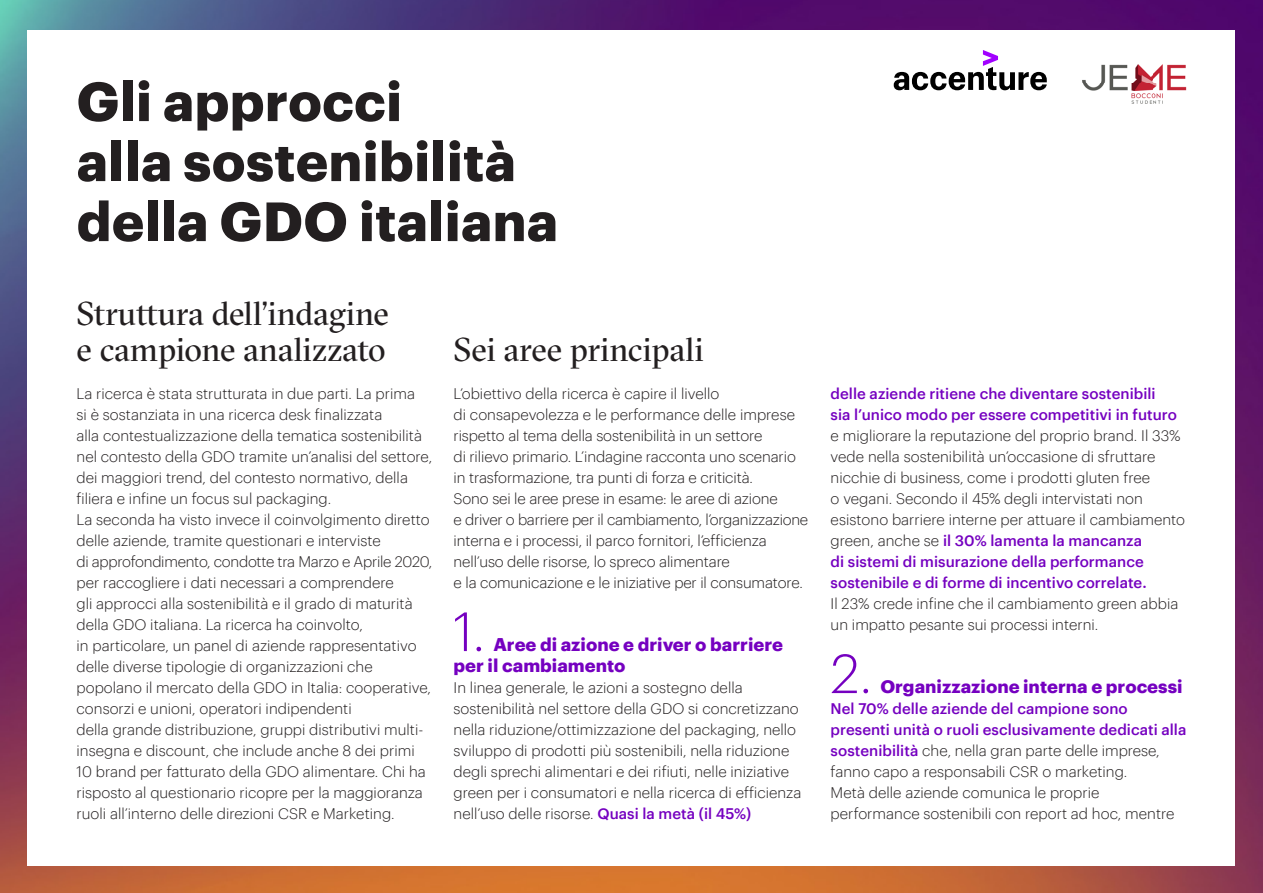
<style>
.page{position:relative;width:1263px;height:893px;background:#fff}
.page>*{position:absolute;margin:0;border:0;box-sizing:border-box;transform-origin:0 0}
.t1{font:700 54px/60px "Graphik";color:#231f20}
.t2{font:300 54px "Graphik";color:#7500c0}
.t3{font:33px/36px "GT Sectra Fine";color:#231f20}
.t4{font:700 18px/21px "Graphik";color:#7500c0}
.t5{font:300 15px/21px "Graphik";color:#231f20}
.s1{font-weight:500;color:#7500c0}
</style>
<div class="page">
<img style="left:0;top:0;width:1263px;height:893px">
<div style="left:28px;top:30px;width:1207px;height:835px;background:#fff"></div>
<img style="left:1082px;top:64px;width:105px;height:40px">
<svg style="left:894px;top:50px;width:153px;height:40px"></svg>
<p class="t1" style="left:77px;top:67px;width:483px">Gli approcci<br>alla sostenibilità della GDO italiana</p>
<p class="t3" style="left:77px;top:295px;width:314px">Struttura dell’indagine e campione analizzato</p>
<p class="t5" style="left:77px;top:382px;width:357px">La ricerca è stata strutturata in due parti. La prima<br>si è sostanziata in una ricerca desk finalizzata<br>alla contestualizzazione della tematica sostenibilità nel contesto della GDO tramite un’analisi del settore, dei maggiori trend, del contesto normativo, della filiera e infine un focus sul packaging.<br>La seconda ha visto invece il coinvolgimento diretto delle aziende, tramite questionari e interviste<br>di approfondimento, condotte tra Marzo e Aprile 2020, per raccogliere i dati necessari a comprendere<br>gli approcci alla sostenibilità e il grado di maturità della GDO italiana. La ricerca ha coinvolto,<br>in particolare, un panel di aziende rappresentativo delle diverse tipologie di organizzazioni che popolano il mercato della GDO in Italia: cooperative, consorzi e unioni, operatori indipendenti<br>della grande distribuzione, gruppi distributivi multi&shy;insegna e discount, che include anche 8 dei primi 10 brand per fatturato della GDO alimentare. Chi ha risposto al questionario ricopre per la maggioranza ruoli all’interno delle direzioni CSR e Marketing.</p>
<p class="t3" style="left:454px;top:331px;width:252px">Sei aree principali</p>
<p class="t5" style="left:454px;top:382px;width:356px">L’obiettivo della ricerca è capire il livello<br>di consapevolezza e le performance delle imprese rispetto al tema della sostenibilità in un settore<br>di rilievo primario. L’indagine racconta uno scenario in trasformazione, tra punti di forza e criticità.<br>Sono sei le aree prese in esame: le aree di azione<br>e driver o barriere per il cambiamento, l’organizzazione interna e i processi, il parco fornitori, l’efficienza nell’uso delle risorse, lo spreco alimentare<br>e la comunicazione e le iniziative per il consumatore.</p>
<p class="t2" style="left:454px;top:592px;width:33px">1.</p>
<p class="t4" style="left:454px;top:632px;width:331px;text-indent:40px">Aree di azione e driver o barriere per il cambiamento</p>
<p class="t5" style="left:454px;top:676px;width:349px">In linea generale, le azioni a sostegno della sostenibilità nel settore della GDO si concretizzano nella riduzione/ottimizzazione del packaging, nello sviluppo di prodotti più sostenibili, nella riduzione degli sprechi alimentari e dei rifiuti, nelle iniziative green per i consumatori e nella ricerca di efficienza nell’uso delle risorse. <span class="s1">Quasi la metà (il 45%)</span></p>
<p class="t5" style="left:831px;top:382px;width:356px"><span class="s1">delle aziende ritiene che diventare sostenibili<br>sia l’unico modo per essere competitivi in futuro </span>e migliorare la reputazione del proprio brand. Il 33% vede nella sostenibilità un’occasione di sfruttare nicchie di business, come i prodotti gluten free<br>o vegani. Secondo il 45% degli intervistati non esistono barriere interne per attuare il cambiamento green, anche se <span class="s1">il 30% lamenta la mancanza<br>di sistemi di misurazione della performance sostenibile e di forme di incentivo correlate.<br></span>Il 23% crede infine che il cambiamento green abbia un impatto pesante sui processi interni.</p>
<p class="t2" style="left:831px;top:634px;width:43px">2.</p>
<p class="t4" style="left:880px;top:674px;width:304px">Organizzazione interna e processi</p>
<p class="t5" style="left:831px;top:697px;width:357px"><span class="s1">Nel 70% delle aziende del campione sono presenti unità o ruoli esclusivamente dedicati alla sostenibilità</span> che, nella gran parte delle imprese, fanno capo a responsabili CSR o marketing.<br>Metà delle aziende comunica le proprie performance sostenibili con report ad hoc, mentre</p>
</div>
